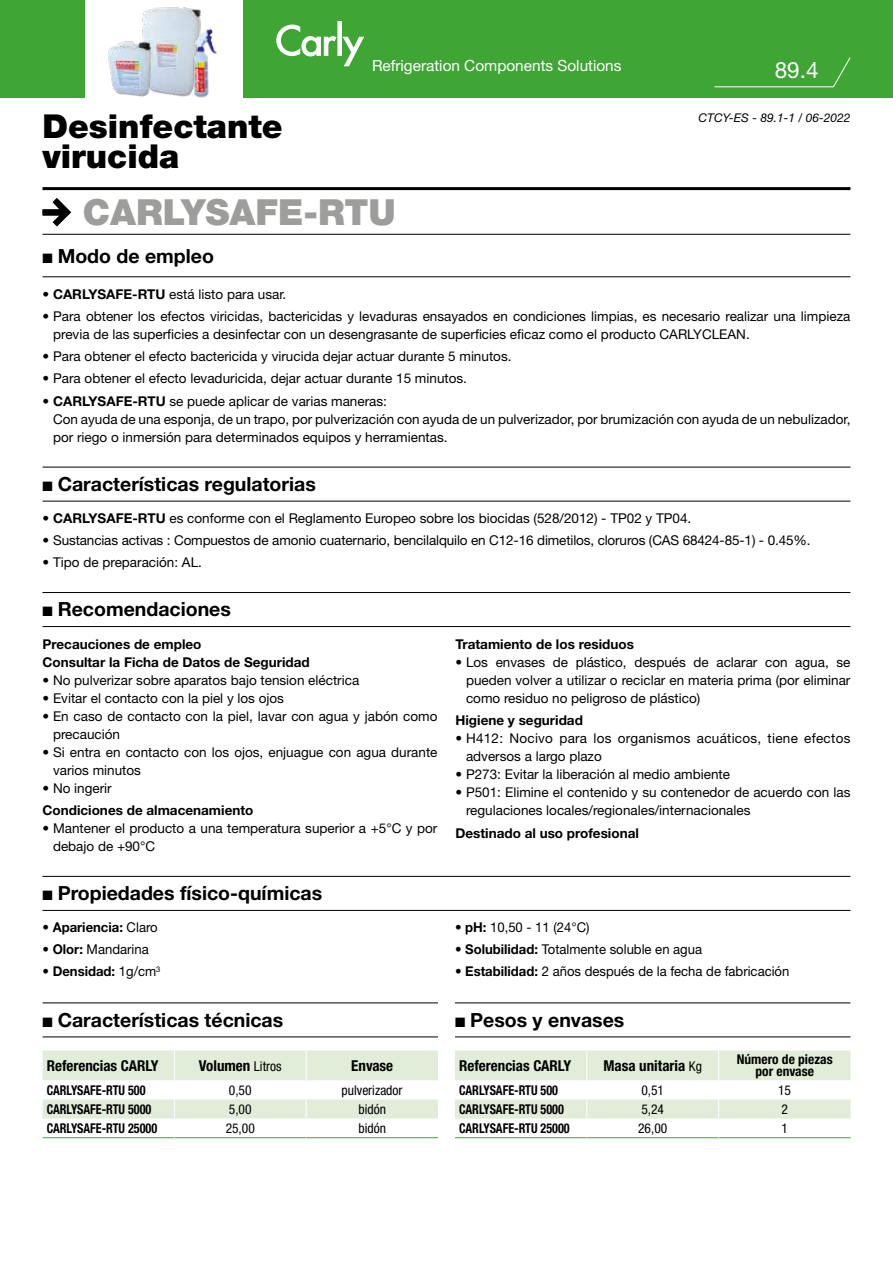
<style>
.page{position:relative;width:893px;height:1263px;background:#fff}
.page>*{position:absolute;margin:0;border:0;box-sizing:border-box;transform-origin:0 0}
.t1{font:900 36px "Helvetica Neue LT Pro";color:#9d9d9c}
.t2{font:900 33px/30px "Helvetica Neue LT Pro";color:#000}
.t3{font:22.5px "Helvetica Neue LT Pro";color:#fff}
.t4{font:700 19.5px "Helvetica Neue LT Pro";color:#000}
.t5{font:15.3px "Helvetica Neue LT Pro";color:#fff}
.t6{font:700 condensed 15px "Helvetica Neue LT Pro";color:#000}
.t7{font:13.5px/18px "Helvetica Neue LT Pro";color:#000}
.t8{font:700 13.5px/18px "Helvetica Neue LT Pro";color:#000}
.t9{font:700 condensed 13.5px "Helvetica Neue LT Pro";color:#000;scale:.9 1}
.t10{font:13.5px/18px "Helvetica Neue LT Pro";letter-spacing:.02em;color:#000}
.t11{font:condensed 13.5px "Helvetica Neue LT Pro";color:#000}
.t12{font:700 condensed 13.5px/12px "Helvetica Neue LT Pro";color:#000;text-align:center}
.t13{font:italic 12px "Helvetica Neue LT Pro";color:#000}
.s1{font-weight:700}
.s2{font-weight:400}
.s3{font-weight:400;font-size:13.5px}
</style>
<div class="page">
<div style="left:0;top:0;width:893px;height:98px;background:#3fa535"></div>
<hr style="left:43px;top:187px;width:807px;height:3px;background:#000">
<hr style="left:43px;top:234px;width:807px;height:1px;background:#000">
<hr style="left:43px;top:276px;width:807px;height:1px;background:#000">
<div style="left:85px;top:0;width:157px;height:99px;background:#fff"></div>
<hr style="left:338px;top:22px;width:3px;height:33px;background:#fff">
<div style="left:337px;top:21px;width:5px;height:35px;border:1px solid #fff"></div>
<svg style="left:276px;top:24px;width:88px;height:42px"></svg>
<svg style="left:714px;top:57px;width:137px;height:31px"></svg>
<img style="left:142px;top:7px;width:59px;height:89px">
<img style="left:177px;top:22px;width:40px;height:76px">
<img style="left:108px;top:34px;width:56px;height:63px">
<hr style="left:43px;top:1137px;width:131px;height:1px;background:#3fa535">
<hr style="left:174px;top:1137px;width:132px;height:1px;background:#3fa535">
<hr style="left:306px;top:1137px;width:132px;height:1px;background:#3fa535">
<svg style="left:43px;top:1050px;width:395px;height:69px"></svg>
<hr style="left:455px;top:1137px;width:132px;height:1px;background:#3fa535">
<hr style="left:587px;top:1137px;width:132px;height:1px;background:#3fa535">
<hr style="left:719px;top:1137px;width:131px;height:1px;background:#3fa535">
<svg style="left:455px;top:1050px;width:395px;height:69px"></svg>
<hr style="left:43px;top:467px;width:807px;height:1px;background:#000">
<hr style="left:43px;top:592px;width:807px;height:1px;background:#000">
<hr style="left:43px;top:876px;width:807px;height:1px;background:#000">
<hr style="left:43px;top:1002px;width:395px;height:1px;background:#000">
<hr style="left:455px;top:1002px;width:395px;height:1px;background:#000">
<hr style="left:43px;top:501px;width:807px;height:1px;background:#000">
<hr style="left:43px;top:626px;width:807px;height:1px;background:#000">
<hr style="left:43px;top:910px;width:807px;height:1px;background:#000">
<hr style="left:43px;top:1036px;width:395px;height:1px;background:#000">
<hr style="left:455px;top:1036px;width:395px;height:1px;background:#000">
<svg style="left:43px;top:198px;width:28px;height:28px"></svg>
<p class="t5" style="left:372px;top:56px;width:251px">Refrigeration Components Solutions</p>
<h3 class="t3" style="left:775px;top:56px;width:45px">89.4</h3>
<h2 class="t2" style="left:43px;top:111px;width:242px">Desinfectante virucida</h2>
<p class="t13" style="left:699px;top:111px;width:153px">CTCY-ES - 89.1-1 / 06-2022</p>
<h1 class="t1" style="left:83px;top:190px;width:314px">CARLYSAFE-RTU</h1>
<h3 class="t4" style="left:43px;top:244px;width:173px">■ Modo de empleo</h3>
<p class="t7" style="left:43px;top:284px;width:245px">• <span class="s1">CARLYSAFE-RTU</span> está listo para usar.</p>
<p class="t7" style="left:53px;top:307px;width:799px;text-indent:-11px">• Para obtener los efectos viricidas, bactericidas y levaduras ensayados en condiciones limpias, es necesario realizar una limpieza previa de las superficies a desinfectar con un desengrasante de superficies eficaz como el producto CARLYCLEAN.</p>
<p class="t7" style="left:43px;top:347px;width:470px">• Para obtener el efecto bactericida y virucida dejar actuar durante 5 minutos.</p>
<p class="t7" style="left:43px;top:369px;width:426px">• Para obtener el efecto levaduricida, dejar actuar durante 15 minutos.</p>
<p class="t7" style="left:53px;top:391px;width:799px;text-indent:-11px">• <span class="s1">CARLYSAFE-RTU</span> se puede aplicar de varias maneras:<br>Con ayuda de una esponja, de un trapo, por pulverización con ayuda de un pulverizador, por brumización con ayuda de un nebulizador, por riego o inmersión para determinados equipos y herramientas.</p>
<h3 class="t4" style="left:43px;top:471px;width:275px">■ Características regulatorias</h3>
<p class="t7" style="left:43px;top:509px;width:650px">• <span class="s1">CARLYSAFE-RTU</span> es conforme con el Reglamento Europeo sobre los biocidas (528/2012) - TP02 y TP04.</p>
<p class="t7" style="left:43px;top:531px;width:769px">• Sustancias activas : Compuestos de amonio cuaternario, bencilalquilo en C12-16 dimetilos, cloruros (CAS 68424-85-1) - 0.45%.</p>
<p class="t7" style="left:43px;top:553px;width:161px">• Tipo de preparación: AL.</p>
<h3 class="t4" style="left:43px;top:597px;width:190px">■ Recomendaciones</h3>
<p class="t8" style="left:43px;top:635px;width:269px">Precauciones de empleo<br>Consultar la Ficha de Datos de Seguridad</p>
<p class="t7" style="left:43px;top:671px;width:318px">• No pulverizar sobre aparatos bajo tension eléctrica</p>
<p class="t7" style="left:43px;top:689px;width:243px">• Evitar el contacto con la piel y los ojos</p>
<p class="t7" style="left:53px;top:707px;width:386px;text-indent:-11px">• En caso de contacto con la piel, lavar con agua y jabón como precaución</p>
<p class="t7" style="left:53px;top:743px;width:386px;text-indent:-11px">• Si entra en contacto con los ojos, enjuague con agua durante varios minutos</p>
<p class="t7" style="left:43px;top:779px;width:71px">• No ingerir</p>
<p class="t8" style="left:43px;top:801px;width:212px">Condiciones de almacenamiento</p>
<p class="t7" style="left:53px;top:819px;width:386px;text-indent:-11px">• Mantener el producto a una temperatura superior a +5°C y por debajo de +90°C</p>
<h3 class="t4" style="left:43px;top:881px;width:281px">■ Propiedades físico-químicas</h3>
<p class="t8" style="left:43px;top:917px;width:117px"><span class="s2">•</span> Apariencia: <span class="s2">Claro</span></p>
<p class="t7" style="left:43px;top:940px;width:108px">• <span class="s1">Olor:</span> Mandarina</p>
<p class="t8" style="left:43px;top:962px;width:119px"><span class="s2">•</span> Densidad: <span class="s2">1g/cm</span><sup>3</sup></p>
<p class="t8" style="left:455px;top:635px;width:180px">Tratamiento de los residuos</p>
<p class="t7" style="left:466px;top:653px;width:386px;text-align:justify;text-indent:-11px">• Los envases de plástico, después de aclarar con agua, se pueden volver a utilizar o reciclar en materia prima (por eliminar como residuo no peligroso de plástico)</p>
<p class="t8" style="left:455px;top:711px;width:129px">Higiene y seguridad</p>
<p class="t10" style="left:466px;top:729px;width:386px;text-indent:-11px">• H412: Nocivo para los organismos acuáticos, tiene efectos adversos a largo plazo</p>
<p class="t7" style="left:455px;top:765px;width:276px">• P273: Evitar la liberación al medio ambiente</p>
<p class="t7" style="left:466px;top:783px;width:386px;text-indent:-11px">• P501: Elimine el contenido y su contenedor de acuerdo con las regulaciones locales/regionales/internacionales</p>
<p class="t8" style="left:455px;top:823px;width:185px">Destinado al uso profesional</p>
<p class="t7" style="left:455px;top:918px;width:136px">• <span class="s1">pH:</span> 10,50 - 11 (24°C)</p>
<p class="t7" style="left:455px;top:940px;width:249px">• <span class="s1">Solubilidad:</span> Totalmente soluble en agua</p>
<p class="t7" style="left:455px;top:962px;width:336px">• <span class="s1">Estabilidad:</span> 2 años después de la fecha de fabricación</p>
<h3 class="t4" style="left:43px;top:1007px;width:242px">■ Características técnicas</h3>
<h3 class="t4" style="left:455px;top:1007px;width:171px">■ Pesos y envases</h3>
<p class="t6" style="left:47px;top:1056px;width:113px">Referencias CARLY</p>
<p class="t6" style="left:199px;top:1056px;width:84px">Volumen <span class="s3">Litros</span></p>
<p class="t6" style="left:351px;top:1056px;width:43px">Envase</p>
<p class="t9" style="left:47px;top:1082px;width:111px">CARLYSAFE-RTU 500</p>
<p class="t11" style="left:229px;top:1082px;width:24px">0,50</p>
<p class="t11" style="left:342px;top:1082px;width:62px">pulverizador</p>
<p class="t9" style="left:47px;top:1101px;width:118px">CARLYSAFE-RTU 5000</p>
<p class="t11" style="left:229px;top:1101px;width:24px">5,00</p>
<p class="t11" style="left:358px;top:1101px;width:29px">bidón</p>
<p class="t9" style="left:47px;top:1120px;width:124px">CARLYSAFE-RTU 25000</p>
<p class="t11" style="left:226px;top:1120px;width:31px">25,00</p>
<p class="t11" style="left:358px;top:1120px;width:29px">bidón</p>
<p class="t6" style="left:459px;top:1056px;width:113px">Referencias CARLY</p>
<p class="t6" style="left:603px;top:1056px;width:100px">Masa unitaria <span class="s3">Kg</span></p>
<p class="t12" style="left:737px;top:1053px;width:97px">Número de piezas por envase</p>
<p class="t9" style="left:459px;top:1082px;width:111px">CARLYSAFE-RTU 500</p>
<p class="t11" style="left:641px;top:1082px;width:24px">0,51</p>
<p class="t11" style="left:778px;top:1082px;width:14px">15</p>
<p class="t9" style="left:459px;top:1101px;width:118px">CARLYSAFE-RTU 5000</p>
<p class="t11" style="left:641px;top:1101px;width:24px">5,24</p>
<p class="t11" style="left:781px;top:1101px;width:8px">2</p>
<p class="t9" style="left:459px;top:1120px;width:124px">CARLYSAFE-RTU 25000</p>
<p class="t11" style="left:638px;top:1120px;width:31px">26,00</p>
<p class="t11" style="left:781px;top:1120px;width:8px">1</p>
</div>
